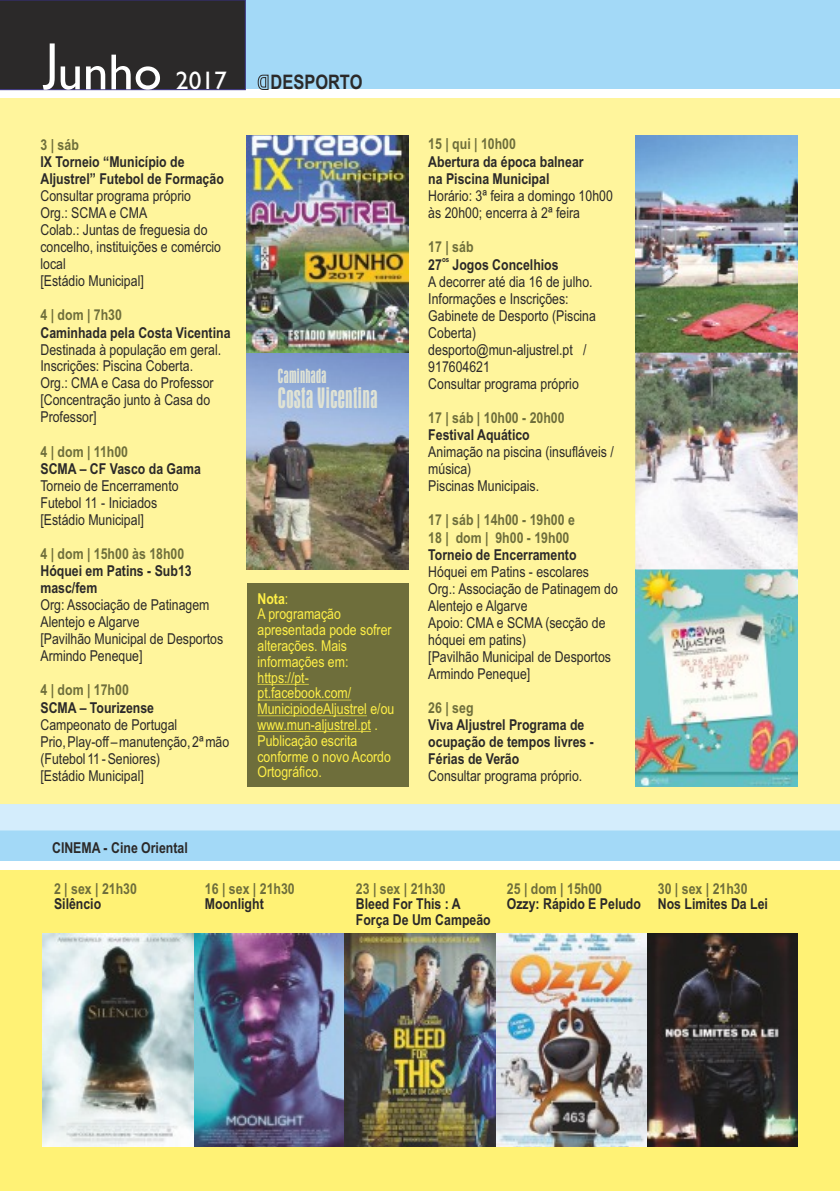
<style>
.page{position:relative;width:840px;height:1191px;background:#fff}
.page>*{position:absolute;margin:0;border:0;box-sizing:border-box;transform-origin:0 0}
.t1{font:50.8px "Gill Sans";color:#fff}
.t2{font:condensed 30px "Aurora BT";letter-spacing:.015em;color:#e0e3d4}
.t3{font:condensed 20.8px "Aurora BT";letter-spacing:.015em;color:#e0e3d4}
.t4{font:700 20px "Arial Narrow";color:#2b2929}
.t5{font:15px/17px "Arial Narrow";color:#2b2929}
.t6{font:700 15px/17.2px "Arial Narrow";color:#2b2929}
.t7{font:700 15px/17.2px "Arial Narrow";color:#6e6e3b}
.t8{font:15px/15.8px "Arial Narrow";color:#fff047}
.t9{font:700 7.6px "Arial Narrow";color:#2b2929}
.s1{font-size:25.4px}
.s2{font-weight:700}
</style>
<div class="page">
<div style="left:0;top:98px;width:839px;height:706px;background:#fff59c"></div>
<div style="left:245px;top:0;width:594px;height:90px;background:#a3d9f7"></div>
<div style="left:0;top:0;width:245px;height:90px;background:#2b2929"></div>
<div style="left:0;top:804px;width:839px;height:387px;background:#fff275"></div>
<div style="left:0;top:861px;width:839px;height:9px;background:#fff"></div>
<svg style="left:0;top:804px;width:839px;height:57px;background:#b9e2f9"></svg>
<img style="left:635px;top:136px;width:162px;height:650px">
<img style="left:246px;top:136px;width:162px;height:433px">
<div style="left:247px;top:582px;width:161px;height:204px;background:#6e6e3b"></div>
<hr style="left:257px;top:684px;width:51px;height:1px;background:#fff047">
<hr style="left:257px;top:699px;width:94px;height:1px;background:#fff047">
<hr style="left:257px;top:715px;width:110px;height:1px;background:#fff047">
<hr style="left:257px;top:731px;width:114px;height:1px;background:#fff047">
<img style="left:43px;top:933px;width:754px;height:213px">
<h1 class="t1" style="left:46px;top:54px;width:182px">Junho <span class="s1">2017</span></h1>
<p class="t7" style="left:40px;top:137px;width:40px">3 | sáb</p>
<p class="t6" style="left:40px;top:154px;width:185px">IX Torneio “Município de<br>Aljustrel” Futebol de Formação</p>
<p class="t5" style="left:40px;top:189px;width:182px">Consultar programa próprio<br>Org.: SCMA e CMA<br>Colab.: Juntas de freguesia do concelho, instituições e comércio local<br>[Estádio Municipal]</p>
<p class="t6" style="left:40px;top:325px;width:191px">Caminhada pela Costa Vicentina</p>
<p class="t5" style="left:40px;top:342px;width:182px">Destinada à população em geral.<br>Inscrições: Piscina Coberta.<br>Org.: CMA e Casa do Professor [Concentração junto à Casa do<br>Professor]</p>
<p class="t6" style="left:40px;top:461px;width:162px">SCMA – CF Vasco da Gama</p>
<p class="t5" style="left:40px;top:478px;width:140px">Torneio de Encerramento<br>Futebol 11 - Iniciados [Estádio Municipal]</p>
<p class="t6" style="left:40px;top:563px;width:153px">Hóquei em Patins - Sub13 masc/fem</p>
<p class="t5" style="left:40px;top:598px;width:184px">Org: Associação de Patinagem<br>Alentejo e Algarve<br>[Pavilhão Municipal de Desportos<br>Armindo Peneque]</p>
<p class="t6" style="left:40px;top:700px;width:115px">SCMA – Tourizense</p>
<p class="t5" style="left:40px;top:717px;width:190px">Campeonato de Portugal<br>Prio, Play-off – manutenção, 2ª mão (Futebol 11 - Seniores)<br>[Estádio Municipal]</p>
<p class="t7" style="left:40px;top:308px;width:83px">4 | dom | 7h30</p>
<p class="t7" style="left:40px;top:444px;width:89px">4 | dom | 11h00</p>
<p class="t7" style="left:40px;top:546px;width:145px">4 | dom | 15h00 às 18h00</p>
<p class="t7" style="left:40px;top:683px;width:90px">4 | dom | 17h00</p>
<p class="t6" style="left:52px;top:840px;width:137px">CINEMA - Cine Oriental</p>
<h3 class="t4" style="left:270px;top:75px;width:93px">DESPORTO</h3>
<h3 class="t3" style="left:278px;top:367px;width:50px">Caminhada</h3>
<h2 class="t2" style="left:278px;top:385px;width:101px">Costa Vicentina</h2>
<p class="t8" style="left:257px;top:592px;width:138px"><span class="s2">Nota</span>:<br>A programação apresentada pode sofrer alterações. Mais informações em: https://pt&shy;pt.facebook.com/<br>MunicipiodeAljustrel e/ou www.mun-aljustrel.pt .<br>Publicação escrita conforme o novo Acordo<br>Ortográfico.</p>
<p class="t7" style="left:428px;top:137px;width:89px">15 | qui | 10h00</p>
<p class="t6" style="left:428px;top:154px;width:157px">Abertura da época balnear na Piscina Municipal</p>
<p class="t5" style="left:428px;top:188px;width:186px">Horário: 3ª feira a domingo 10h00 às 20h00; encerra à 2ª feira</p>
<p class="t9" style="left:442px;top:257px;width:9px">os</p>
<p class="t6" style="left:428px;top:257px;width:132px">27 Jogos Concelhios</p>
<p class="t5" style="left:428px;top:274px;width:169px">A decorrer até dia 16 de julho.<br>Informações e Inscrições:<br>Gabinete de Desporto (Piscina<br>Coberta) desporto@mun-aljustrel.pt /<br>917604621<br>Consultar programa próprio</p>
<p class="t6" style="left:428px;top:427px;width:103px">Festival Aquático</p>
<p class="t5" style="left:428px;top:445px;width:187px">Animação na piscina (insufláveis / música)<br>Piscinas Municipais.</p>
<p class="t7" style="left:428px;top:239px;width:47px">17 | sáb</p>
<p class="t7" style="left:428px;top:410px;width:138px">17 | sáb | 10h00 - 20h00</p>
<p class="t7" style="left:428px;top:513px;width:148px">17 | sáb | 14h00 - 19h00 e<br>18 | dom | 9h00 - 19h00</p>
<p class="t6" style="left:428px;top:547px;width:150px">Torneio de Encerramento</p>
<p class="t5" style="left:428px;top:564px;width:191px">Hóquei em Patins - escolares<br>Org.: Associação de Patinagem do<br>Alentejo e Algarve<br>Apoio: CMA e SCMA (secção de hóquei em patins)<br>[Pavilhão Municipal de Desportos<br>Armindo Peneque]</p>
<p class="t6" style="left:428px;top:717px;width:167px">Viva Aljustrel Programa de ocupação de tempos livres -<br>Férias de Verão</p>
<p class="t5" style="left:428px;top:769px;width:155px">Consultar programa próprio.</p>
<p class="t7" style="left:428px;top:700px;width:47px">26 | seg</p>
<p class="t7" style="left:54px;top:881px;width:84px">2 | sex | 21h30</p>
<p class="t7" style="left:205px;top:881px;width:91px">16 | sex | 21h30</p>
<p class="t7" style="left:356px;top:881px;width:91px">23 | sex | 21h30</p>
<p class="t7" style="left:506px;top:881px;width:97px">25 | dom | 15h00</p>
<p class="t7" style="left:657px;top:881px;width:91px">30 | sex | 21h30</p>
<p class="t6" style="left:54px;top:897px;width:49px">Silêncio</p>
<p class="t6" style="left:205px;top:897px;width:60px">Moonlight</p>
<p class="t6" style="left:356px;top:897px;width:106px">Bleed For This : A</p>
<p class="t6" style="left:506px;top:897px;width:262px">Ozzy: Rápido E Peludo Nos Limites Da Lei</p>
<p class="t6" style="left:356px;top:912px;width:136px">Força De Um Campeão</p>
</div>
